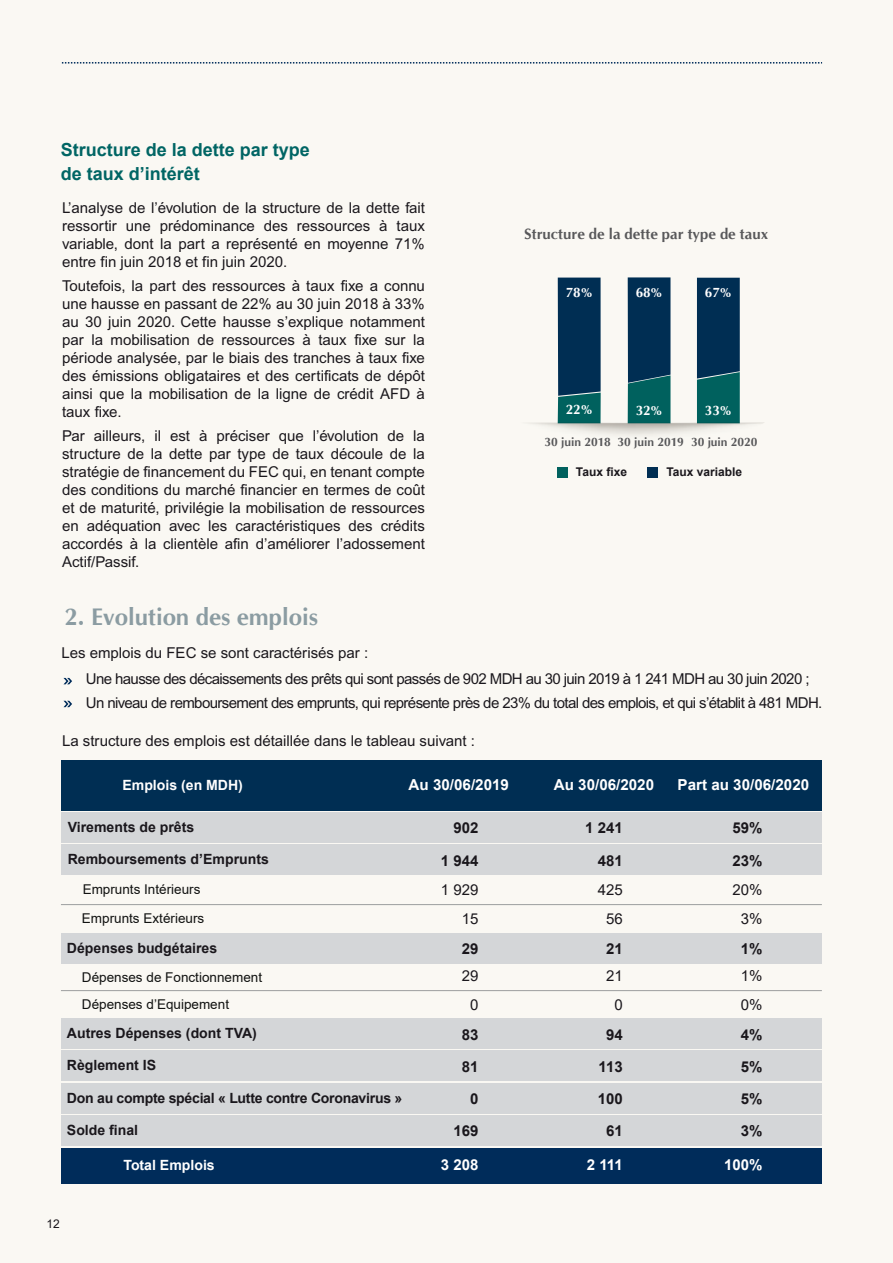
<style>
.page{position:relative;width:893px;height:1263px;background:#faf8f3}
.page>*{position:absolute;margin:0;border:0;box-sizing:border-box;transform-origin:0 0}
.t1{font:700 24px "CG Omega";color:#8b9ca2}
.t2{font:700 18px/24px "Arial";color:#006564}
.t3{font:700 15.15px "Arial";color:#fff}
.t4{font:15px/18px "Arial";color:#1a171c;text-align:justify}
.t5{font:15px/24px "Arial";letter-spacing:-.04em;color:#1a171c}
.t6{font:700 15px "Arial";color:#1a171c}
.t7{font:700 15px "CG Omega";color:#58585a}
.t8{font:700 15px "Arial";color:#fff}
.t9{font:700 14.1px "Arial";color:#1a171c}
.t10{font:700 14.1px "Arial";letter-spacing:-.02em;color:#1a171c}
.t11{font:700 14.1px "Arial";color:#fff}
.t12{font:13.5px/27px "Arial";color:#111211}
.t13{font:700 13.5px "CG Omega";color:#fff}
.t14{font:700 12px "CG Omega";color:#58585a}
.t15{font:700 12px "Arial";color:#1a171c}
.t16{font:12px "Arial";color:#1a171c}
</style>
<div class="page">
<svg style="left:62px;top:62px;width:760px;height:2px"></svg>
<svg style="left:63px;top:678px;width:9px;height:6px"></svg>
<svg style="left:63px;top:701px;width:9px;height:6px"></svg>
<div style="left:61px;top:760px;width:761px;height:50px;background:#002e53"></div>
<div style="left:61px;top:1148px;width:761px;height:35px;background:#002c5a"></div>
<div style="left:61px;top:933px;width:760px;height:30px;background:#d4d6d8"></div>
<hr style="left:61px;top:904px;width:761px;height:1px;background:#9c9e9f">
<hr style="left:61px;top:990px;width:761px;height:1px;background:#9c9e9f">
<div style="left:61px;top:1018px;width:760px;height:31px;background:#d4d6d8"></div>
<div style="left:61px;top:1051px;width:760px;height:30px;background:#d4d6d8"></div>
<div style="left:61px;top:1083px;width:760px;height:30px;background:#d4d6d8"></div>
<div style="left:62px;top:812px;width:760px;height:31px;background:#d4d6d8"></div>
<div style="left:62px;top:844px;width:760px;height:31px;background:#d4d6d8"></div>
<div style="left:61px;top:1115px;width:760px;height:31px;background:#d4d6d8"></div>
<svg style="left:697px;top:278px;width:43px;height:132px;background:#033d57"></svg>
<svg style="left:628px;top:277px;width:42px;height:146px;background:#023c57"></svg>
<svg style="left:558px;top:278px;width:43px;height:145px;background:#043b57"></svg>
<img style="left:530px;top:423px;width:233px;height:12px">
<img style="left:644px;top:410px;width:120px;height:13px">
<div style="left:557px;top:468px;width:10px;height:10px;background:#00615e"></div>
<div style="left:647px;top:468px;width:10px;height:10px;background:#002e53"></div>
<p class="t2" style="left:61px;top:138px;width:251px">Structure de la dette par type de taux d’intérêt</p>
<p class="t4" style="left:62px;top:199px;width:364px">L’analyse de l’évolution de la structure de la dette fait ressortir une prédominance des ressources à taux variable, dont la part a représenté en moyenne 71% entre fin juin 2018 et fin juin 2020.</p>
<p class="t4" style="left:62px;top:277px;width:364px">Toutefois, la part des ressources à taux fixe a connu une hausse en passant de 22% au 30 juin 2018 à 33% au 30 juin 2020. Cette hausse s’explique notamment par la mobilisation de ressources à taux fixe sur la période analysée, par le biais des tranches à taux fixe des émissions obligataires et des certificats de dépôt ainsi que la mobilisation de la ligne de crédit AFD à taux fixe.</p>
<p class="t4" style="left:62px;top:427px;width:364px">Par ailleurs, il est à préciser que l’évolution de la structure de la dette par type de taux découle de la stratégie de financement du FEC qui, en tenant compte des conditions du marché financier en termes de coût et de maturité, privilégie la mobilisation de ressources en adéquation avec les caractéristiques des crédits accordés à la clientèle afin d’améliorer l’adossement Actif/Passif.</p>
<h1 class="t1" style="left:64px;top:602px;width:255px">2. Evolution des emplois</h1>
<p class="t4" style="left:61px;top:644px;width:308px">Les emplois du FEC se sont caractérisés par :</p>
<p class="t7" style="left:524px;top:224px;width:245px">Structure de la dette par type de taux</p>
<p class="t13" style="left:566px;top:283px;width:28px">78%</p>
<p class="t13" style="left:636px;top:283px;width:28px">68%</p>
<p class="t13" style="left:705px;top:283px;width:28px">67%</p>
<p class="t13" style="left:566px;top:401px;width:28px">22%</p>
<p class="t13" style="left:636px;top:402px;width:28px">32%</p>
<p class="t13" style="left:705px;top:402px;width:28px">33%</p>
<p class="t14" style="left:545px;top:435px;width:214px">30 juin 2018 30 juin 2019 30 juin 2020</p>
<p class="t15" style="left:576px;top:463px;width:53px">Taux fixe</p>
<p class="t15" style="left:666px;top:463px;width:77px">Taux variable</p>
<p class="t5" style="left:86px;top:667px;width:738px">Une hausse des décaissements des prêts qui sont passés de 902 MDH au 30 juin 2019 à 1 241 MDH au 30 juin 2020 ;<br>Un niveau de remboursement des emprunts, qui représente près de 23% du total des emplois, et qui s’établit à 481 MDH.</p>
<p class="t4" style="left:62px;top:731px;width:415px">La structure des emplois est détaillée dans le tableau suivant :</p>
<p class="t11" style="left:122px;top:775px;width:122px">Emplois (en MDH)</p>
<p class="t3" style="left:409px;top:774px;width:102px">Au 30/06/2019</p>
<p class="t3" style="left:554px;top:774px;width:102px">Au 30/06/2020</p>
<p class="t3" style="left:678px;top:774px;width:133px">Part au 30/06/2020</p>
<p class="t9" style="left:68px;top:817px;width:128px">Virements de prêts</p>
<p class="t6" style="left:453px;top:818px;width:27px">902</p>
<p class="t6" style="left:585px;top:818px;width:39px">1 241</p>
<p class="t6" style="left:733px;top:818px;width:32px">59%</p>
<p class="t9" style="left:68px;top:849px;width:203px">Remboursements d’Emprunts</p>
<p class="t6" style="left:441px;top:850px;width:39px">1 944</p>
<p class="t6" style="left:598px;top:850px;width:27px">481</p>
<p class="t6" style="left:733px;top:850px;width:32px">23%</p>
<p class="t12" style="left:83px;top:875px;width:119px">Emprunts Intérieurs</p>
<p class="t4" style="left:441px;top:881px;width:39px">1 929</p>
<p class="t4" style="left:598px;top:881px;width:27px">425</p>
<p class="t4" style="left:733px;top:881px;width:32px">20%</p>
<p class="t12" style="left:82px;top:904px;width:124px">Emprunts Extérieurs</p>
<p class="t4" style="left:462px;top:909px;width:18px">15</p>
<p class="t4" style="left:606px;top:909px;width:18px">56</p>
<p class="t4" style="left:741px;top:909px;width:23px">3%</p>
<p class="t9" style="left:67px;top:938px;width:152px">Dépenses budgétaires</p>
<p class="t6" style="left:462px;top:938px;width:18px">29</p>
<p class="t6" style="left:606px;top:938px;width:18px">21</p>
<p class="t6" style="left:741px;top:938px;width:23px">1%</p>
<p class="t12" style="left:82px;top:963px;width:182px">Dépenses de Fonctionnement<br>Dépenses d’Equipement</p>
<p class="t4" style="left:462px;top:967px;width:18px">29</p>
<p class="t4" style="left:470px;top:995px;width:10px">0</p>
<p class="t4" style="left:606px;top:967px;width:18px">21</p>
<p class="t4" style="left:614px;top:995px;width:10px">0</p>
<p class="t4" style="left:741px;top:967px;width:23px">1%</p>
<p class="t4" style="left:741px;top:995px;width:23px">0%</p>
<p class="t9" style="left:67px;top:1023px;width:191px">Autres Dépenses (dont TVA)</p>
<p class="t6" style="left:462px;top:1024px;width:18px">83</p>
<p class="t6" style="left:606px;top:1024px;width:18px">94</p>
<p class="t6" style="left:741px;top:1024px;width:23px">4%</p>
<p class="t9" style="left:67px;top:1055px;width:91px">Règlement IS</p>
<p class="t6" style="left:462px;top:1056px;width:18px">81</p>
<p class="t6" style="left:599px;top:1056px;width:26px">113</p>
<p class="t6" style="left:741px;top:1056px;width:23px">5%</p>
<p class="t10" style="left:67px;top:1088px;width:337px">Don au compte spécial « Lutte contre Coronavirus »</p>
<p class="t6" style="left:470px;top:1088px;width:10px">0</p>
<p class="t6" style="left:598px;top:1088px;width:27px">100</p>
<p class="t6" style="left:741px;top:1088px;width:23px">5%</p>
<p class="t9" style="left:67px;top:1120px;width:73px">Solde final</p>
<p class="t6" style="left:453px;top:1121px;width:27px">169</p>
<p class="t6" style="left:606px;top:1121px;width:18px">61</p>
<p class="t6" style="left:741px;top:1121px;width:23px">3%</p>
<p class="t16" style="left:47px;top:1216px;width:15px">12</p>
<p class="t11" style="left:123px;top:1155px;width:93px">Total Emplois</p>
<p class="t8" style="left:441px;top:1154px;width:39px">3 208</p>
<p class="t8" style="left:587px;top:1154px;width:37px">2 111</p>
<p class="t8" style="left:724px;top:1154px;width:40px">100%</p>
</div>
